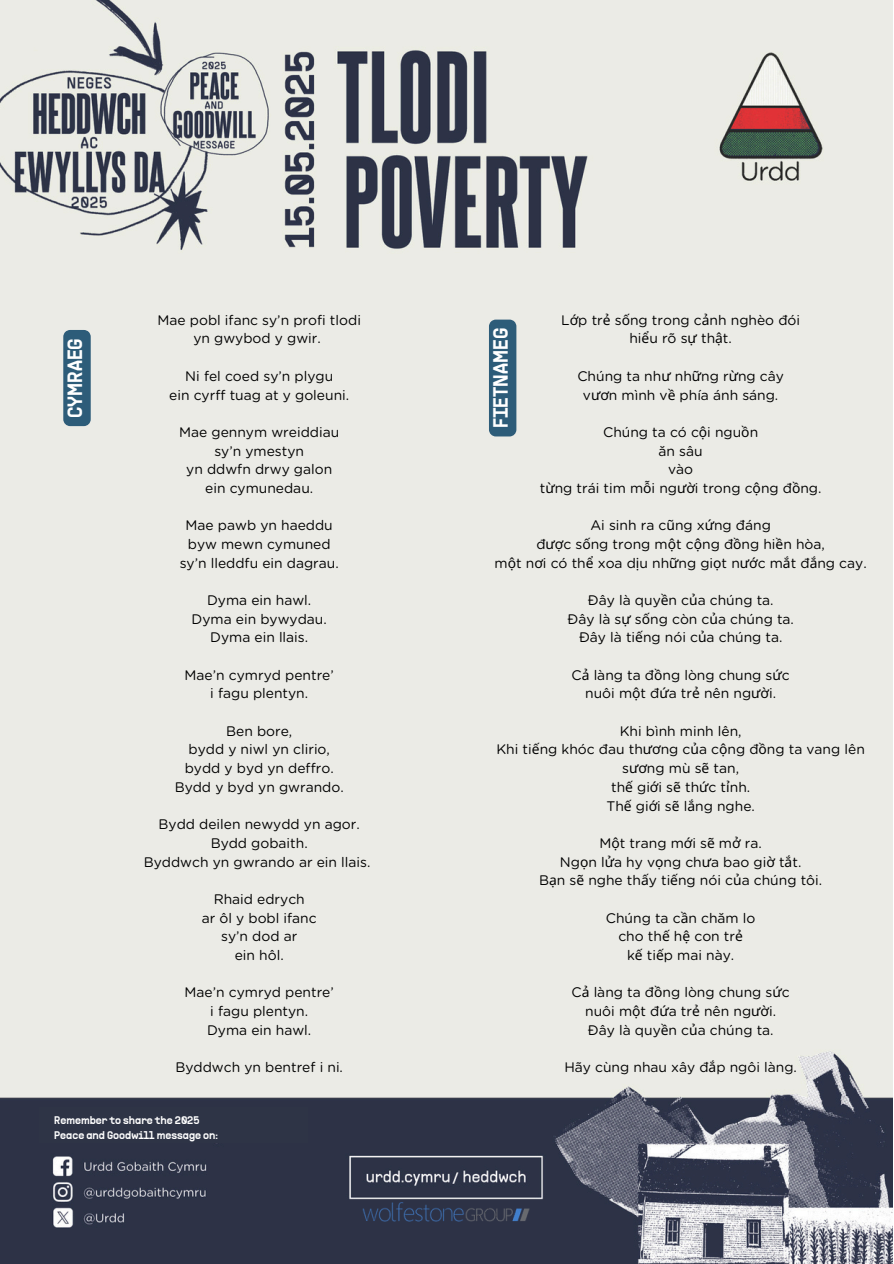
<style>
.page{position:relative;width:894px;height:1264px;background:#fff}
.page>*{position:absolute;margin:0;border:0;box-sizing:border-box;transform-origin:0 0}
.t1{font:600 20.7px "PP Supply Sans";color:#fff}
.t2{font:13.8px/18.6px "Gotham Rounded";color:#000;text-align:center}
.t3{font:600 11.1px "PP Supply Sans";color:#fff}
.s1{font-family:"Noto Sans"}
</style>
<div class="page">
<img style="left:0;top:0;width:892px;height:1263px">
<div style="left:40px;top:1107px;width:267px;height:35px;background:#2e3446"></div>
<img style="left:362px;top:1199px;width:168px;height:29px">
<svg style="left:63px;top:330px;width:28px;height:96px;background:#33607c"></svg>
<div style="left:489px;top:319px;width:27px;height:117px;background:#2d5c79"></div>
<h1 class="t2" style="left:561px;top:311px;width:240px">L<span class="s1">ớ</span>p tr<span class="s1">ẻ</span> s<span class="s1">ố</span>ng trong c<span class="s1">ả</span>nh nghèo đói hi<span class="s1">ể</span>u rõ s<span class="s1">ự</span> th<span class="s1">ậ</span>t.</h1>
<h2 class="t2" style="left:577px;top:367px;width:208px">Chúng ta nh<span class="s1">ư</span> nh<span class="s1">ữ</span>ng r<span class="s1">ừ</span>ng cây v<span class="s1">ươ</span>n mình v<span class="s1">ề</span> phía ánh sáng.</h2>
<h2 class="t2" style="left:539px;top:423px;width:283px">Chúng ta có c<span class="s1">ộ</span>i ngu<span class="s1">ồ</span>n<br>ăn sâu<br>vào<br>t<span class="s1">ừ</span>ng trái tim m<span class="s1">ỗ</span>i ng<span class="s1">ườ</span>i trong c<span class="s1">ộ</span>ng đ<span class="s1">ồ</span>ng.</h2>
<h2 class="t2" style="left:494px;top:517px;width:373px">Ai sinh ra c<span class="s1">ũ</span>ng x<span class="s1">ứ</span>ng đáng<br>đ<span class="s1">ượ</span>c s<span class="s1">ố</span>ng trong m<span class="s1">ộ</span>t c<span class="s1">ộ</span>ng đ<span class="s1">ồ</span>ng hi<span class="s1">ề</span>n hòa,<br>m<span class="s1">ộ</span>t n<span class="s1">ơ</span>i có th<span class="s1">ể</span> xoa d<span class="s1">ị</span>u nh<span class="s1">ữ</span>ng gi<span class="s1">ọ</span>t n<span class="s1">ướ</span>c m<span class="s1">ắ</span>t đ<span class="s1">ắ</span>ng cay.</h2>
<h2 class="t2" style="left:567px;top:591px;width:228px">Đây là quy<span class="s1">ề</span>n c<span class="s1">ủ</span>a chúng ta.<br>Đây là s<span class="s1">ự</span> s<span class="s1">ố</span>ng còn c<span class="s1">ủ</span>a chúng ta.<br>Đây là ti<span class="s1">ế</span>ng nói c<span class="s1">ủ</span>a chúng ta.</h2>
<h2 class="t2" style="left:571px;top:666px;width:220px">C<span class="s1">ả</span> làng ta đ<span class="s1">ồ</span>ng lòng chung s<span class="s1">ứ</span>c nuôi m<span class="s1">ộ</span>t đ<span class="s1">ứ</span>a tr<span class="s1">ẻ</span> nên ng<span class="s1">ườ</span>i.</h2>
<h2 class="t2" style="left:496px;top:722px;width:370px">Khi bình minh lên,<br>Khi ti<span class="s1">ế</span>ng khóc đau th<span class="s1">ươ</span>ng c<span class="s1">ủ</span>a c<span class="s1">ộ</span>ng đ<span class="s1">ồ</span>ng ta vang lên s<span class="s1">ươ</span>ng mù s<span class="s1">ẽ</span> tan,<br>th<span class="s1">ế</span> gi<span class="s1">ớ</span>i s<span class="s1">ẽ</span> th<span class="s1">ứ</span>c t<span class="s1">ỉ</span>nh.<br>Th<span class="s1">ế</span> gi<span class="s1">ớ</span>i s<span class="s1">ẽ</span> l<span class="s1">ắ</span>ng nghe.</h2>
<h2 class="t2" style="left:539px;top:834px;width:284px">M<span class="s1">ộ</span>t trang m<span class="s1">ớ</span>i s<span class="s1">ẽ</span> m<span class="s1">ở</span> ra.<br>Ng<span class="s1">ọ</span>n l<span class="s1">ử</span>a hy v<span class="s1">ọ</span>ng ch<span class="s1">ư</span>a bao gi<span class="s1">ờ</span> t<span class="s1">ắ</span>t.<br>B<span class="s1">ạ</span>n s<span class="s1">ẽ</span> nghe th<span class="s1">ấ</span>y ti<span class="s1">ế</span>ng nói c<span class="s1">ủ</span>a chúng tôi.</h2>
<h2 class="t2" style="left:605px;top:909px;width:151px">Chúng ta c<span class="s1">ầ</span>n chăm lo cho th<span class="s1">ế</span> h<span class="s1">ệ</span> con tr<span class="s1">ẻ<br></span>k<span class="s1">ế</span> ti<span class="s1">ế</span>p mai này.</h2>
<h2 class="t2" style="left:571px;top:983px;width:220px">C<span class="s1">ả</span> làng ta đ<span class="s1">ồ</span>ng lòng chung s<span class="s1">ứ</span>c nuôi m<span class="s1">ộ</span>t đ<span class="s1">ứ</span>a tr<span class="s1">ẻ</span> nên ng<span class="s1">ườ</span>i.<br>Đây là quy<span class="s1">ề</span>n c<span class="s1">ủ</span>a chúng ta.</h2>
<h2 class="t2" style="left:564px;top:1058px;width:234px">Hãy cùng nhau xây đ<span class="s1">ắ</span>p ngôi làng.</h2>
<h2 class="t2" style="left:157px;top:311px;width:205px">Mae pobl ifanc sy’n profi tlodi yn gwybod y gwir.</h2>
<h2 class="t2" style="left:169px;top:367px;width:181px">Ni fel coed sy’n plygu<br>ein cyrff tuag at y goleuni.</h2>
<h2 class="t2" style="left:179px;top:423px;width:161px">Mae gennym wreiddiau sy’n ymestyn<br>yn ddwfn drwy galon ein cymunedau.</h2>
<h2 class="t2" style="left:180px;top:517px;width:160px">Mae pawb yn haeddu byw mewn cymuned sy’n lleddfu ein dagrau.</h2>
<h2 class="t2" style="left:191px;top:591px;width:137px">Dyma ein hawl.<br>Dyma ein bywydau.<br>Dyma ein llais.</h2>
<h2 class="t2" style="left:184px;top:666px;width:151px">Mae’n cymryd pentre’ i fagu plentyn.</h2>
<h2 class="t2" style="left:226px;top:722px;width:68px">Ben bore,</h2>
<h2 class="t2" style="left:175px;top:741px;width:170px">bydd y niwl yn clirio, bydd y byd yn deffro.<br>Bydd y byd yn gwrando.</h2>
<h2 class="t2" style="left:158px;top:815px;width:203px">Bydd deilen newydd yn agor.</h2>
<h2 class="t2" style="left:144px;top:834px;width:228px">Bydd gobaith.<br>Byddwch yn gwrando ar ein llais.</h2>
<h2 class="t2" style="left:214px;top:890px;width:92px">Rhaid edrych</h2>
<h2 class="t2" style="left:202px;top:909px;width:116px">ar ôl y bobl ifanc sy’n dod ar<br>ein hôl.</h2>
<h2 class="t2" style="left:184px;top:983px;width:151px">Mae’n cymryd pentre’</h2>
<h2 class="t2" style="left:207px;top:1002px;width:106px;text-align:left">i fagu plentyn.<br>Dyma ein hawl.</h2>
<h2 class="t2" style="left:175px;top:1058px;width:169px">Byddwch yn bentref i ni.</h2>
<p class="t1" style="left:67px;top:418px;width:81px;rotate:-90deg">CYMRAEG</p>
<h1 class="t1" style="left:493px;top:428px;width:102px;rotate:-90deg">FIETNAMEG</h1>
<p class="t3" style="left:54px;top:1116px;width:147px">Remember to share the 2025</p>
<p class="t3" style="left:54px;top:1131px;width:165px">Peace and Goodwill message on:</p>
</div>
